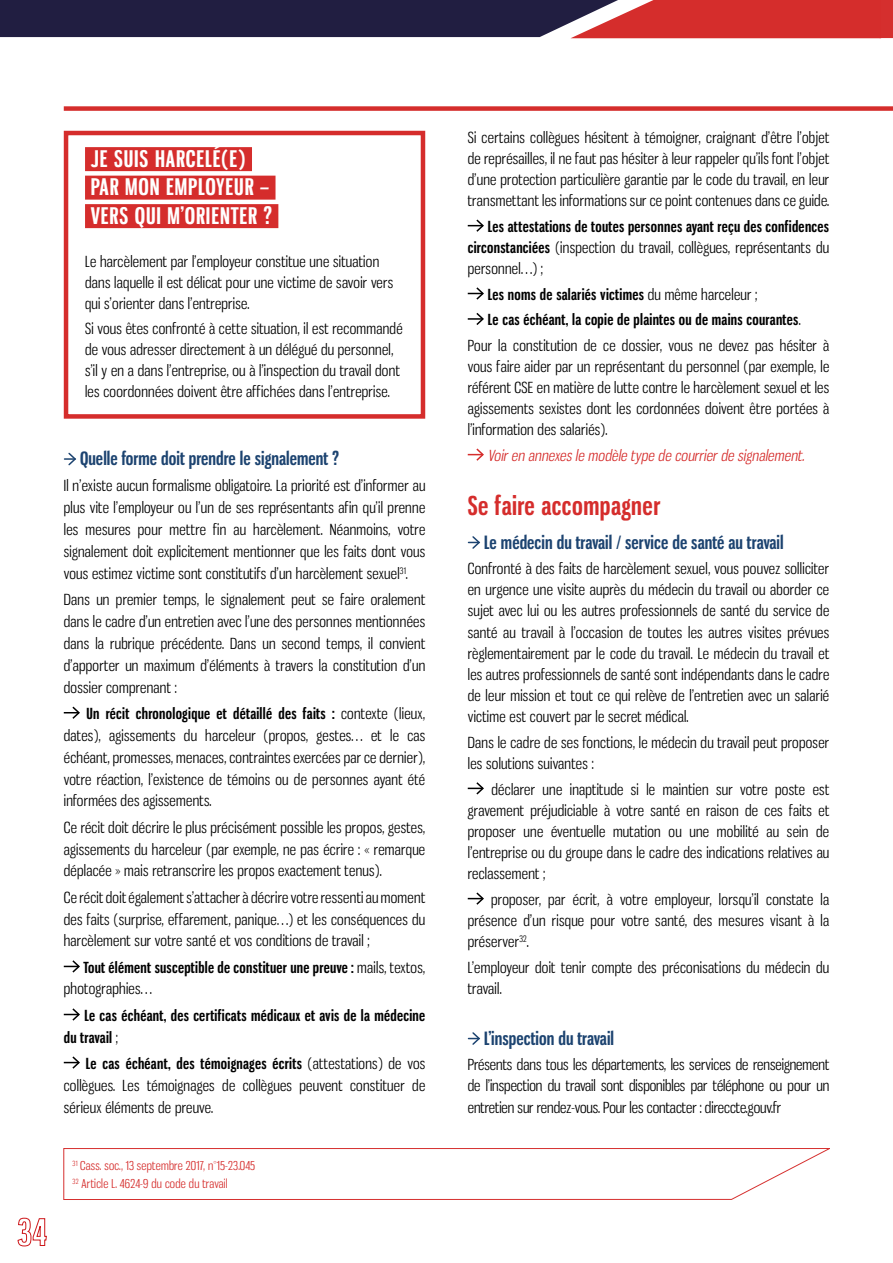
<style>
.page{position:relative;width:893px;height:1263px;background:#fff}
.page>*{position:absolute;margin:0;border:0;box-sizing:border-box;transform-origin:0 0}
.t1{font:700 25.5px "Gnuolane Rg";letter-spacing:.02em;color:#d52d2c}
.t2{font:700 22.5px/28.5px "Gnuolane Rg";letter-spacing:.04em;color:#fff}
.t3{font:700 18px "Gnuolane Rg";letter-spacing:.005em;color:#1c4370}
.t4{font:15px/21.1px "Gnuolane Bk";letter-spacing:.02em;color:#000;text-align:justify}
.t5{font:700 15px/21.9px "Gnuolane Rg";letter-spacing:.02em;color:#000}
.t6{font:italic 15px "Gnuolane Bk";color:#d52d2c}
.t7{font:12px/18px "Gnuolane Bk";letter-spacing:.02em;color:#d52d2c}
.s1{font-family:"Gnuolane Bk";font-weight:400}
.s2{font-family:"Gnuolane Rg";font-weight:700}
</style>
<div class="page">
<svg style="left:0;top:0;width:893px;height:38px;background:#652e44"></svg>
<svg style="left:17px;top:1217px;width:30px;height:30px"></svg>
<div style="left:64px;top:106px;width:829px;height:5px;background:#d52d2c"></div>
<div style="left:64px;top:131px;width:361px;height:288px;border:4px solid #d52d2c"></div>
<div style="left:85px;top:147px;width:167px;height:24px;background:#d52d2c"></div>
<div style="left:85px;top:176px;width:190px;height:24px;background:#d52d2c"></div>
<div style="left:85px;top:204px;width:193px;height:24px;background:#d52d2c"></div>
<svg style="left:65px;top:452px;width:11px;height:14px"></svg>
<svg style="left:64px;top:706px;width:16px;height:13px"></svg>
<svg style="left:64px;top:960px;width:16px;height:13px"></svg>
<svg style="left:64px;top:1008px;width:16px;height:13px"></svg>
<svg style="left:64px;top:1056px;width:16px;height:13px"></svg>
<svg style="left:468px;top:219px;width:16px;height:13px"></svg>
<svg style="left:468px;top:287px;width:16px;height:13px"></svg>
<svg style="left:468px;top:313px;width:16px;height:12px"></svg>
<svg style="left:468px;top:448px;width:16px;height:13px"></svg>
<svg style="left:468px;top:536px;width:12px;height:13px"></svg>
<svg style="left:468px;top:782px;width:16px;height:13px"></svg>
<svg style="left:468px;top:892px;width:16px;height:13px"></svg>
<svg style="left:468px;top:1032px;width:12px;height:13px"></svg>
<svg style="left:63px;top:1148px;width:767px;height:52px"></svg>
<h2 class="t2" style="left:91px;top:144px;width:183px">JE SUIS HARCELÉ(E)<br>PAR MON EMPLOYEUR –<br>VERS QUI M’ORIENTER ?</h2>
<p class="t4" style="left:85px;top:251px;width:310px;text-align:left">Le harcèlement par l’employeur constitue une situation dans laquelle il est délicat pour une victime de savoir vers qui s’orienter dans l’entreprise.</p>
<p class="t4" style="left:85px;top:318px;width:319px;text-align:left">Si vous êtes confronté à cette situation, il est recommandé de vous adresser directement à un délégué du personnel, s’il y en a dans l’entreprise, ou à l’inspection du travail dont les coordonnées doivent être affichées dans l’entreprise.</p>
<p class="t3" style="left:80px;top:447px;width:260px">Quelle forme doit prendre le signalement ?</p>
<p class="t4" style="left:64px;top:475px;width:363px;line-height:21.9px">Il n’existe aucun formalisme obligatoire. La priorité est d’informer au plus vite l’employeur ou l’un de ses représentants afin qu’il prenne les mesures pour mettre fin au harcèlement. Néanmoins, votre signalement doit explicitement mentionner que les faits dont vous vous estimez victime sont constitutifs d’un harcèlement sexuel<sup>31</sup>.</p>
<p class="t4" style="left:64px;top:588px;width:363px;line-height:21.9px">Dans un premier temps, le signalement peut se faire oralement dans le cadre d’un entretien avec l’une des personnes mentionnées dans la rubrique précédente. Dans un second temps, il convient d’apporter un maximum d’éléments à travers la constitution d’un dossier comprenant :</p>
<p class="t5" style="left:86px;top:702px;width:340px">Un récit chronologique et détaillé des faits : <span class="s1">contexte (lieux,</span></p>
<p class="t4" style="left:64px;top:724px;width:363px;line-height:21.9px">dates), agissements du harceleur (propos, gestes… et le cas échéant, promesses, menaces, contraintes exercées par ce dernier), votre réaction, l’existence de témoins ou de personnes ayant été informées des agissements.</p>
<p class="t4" style="left:64px;top:816px;width:363px;line-height:21.9px">Ce récit doit décrire le plus précisément possible les propos, gestes, agissements du harceleur (par exemple, ne pas écrire : « remarque déplacée » mais retranscrire les propos exactement tenus).</p>
<p class="t4" style="left:64px;top:886px;width:363px;line-height:21.9px">Ce récit doit également s’attacher à décrire votre ressenti au moment des faits (surprise, effarement, panique…) et les conséquences du harcèlement sur votre santé et vos conditions de travail ;</p>
<p class="t5" style="left:83px;top:956px;width:343px">Tout élément susceptible de constituer une preuve : <span class="s1">mails, textos,</span></p>
<p class="t4" style="left:64px;top:978px;width:90px">photographies…</p>
<p class="t5" style="left:64px;top:1004px;width:363px;text-indent:21px">Le cas échéant, des certificats médicaux et avis de la médecine du travail <span class="s1">;</span></p>
<p class="t5" style="left:86px;top:1052px;width:341px">Le cas échéant, des témoignages écrits <span class="s1">(attestations) de vos</span></p>
<p class="t4" style="left:64px;top:1074px;width:363px;line-height:21.9px">collègues. Les témoignages de collègues peuvent constituer de sérieux éléments de preuve.</p>
<p class="t7" style="left:73px;top:1156px;width:184px"><sup>31</sup> Cass. soc., 13 septembre 2017, n°15-23.045<br><sup>32</sup> Article L. 4624-9 du code du travail</p>
<p class="t4" style="left:468px;top:127px;width:363px">Si certains collègues hésitent à témoigner, craignant d’être l’objet de représailles, il ne faut pas hésiter à leur rappeler qu’ils font l’objet d’une protection particulière garantie par le code du travail, en leur transmettant les informations sur ce point contenues dans ce guide.</p>
<p class="t5" style="left:488px;top:215px;width:343px">Les attestations de toutes personnes ayant reçu des confidences</p>
<p class="t4" style="left:468px;top:237px;width:363px"><span class="s2">circonstanciées</span> (inspection du travail, collègues, représentants du personnel…) ;</p>
<p class="t5" style="left:488px;top:281px;width:314px;line-height:25.5px">Les noms de salariés victimes <span class="s1">du même harceleur ;<br></span>Le cas échéant, la copie de plaintes ou de mains courantes<span class="s1">.</span></p>
<p class="t4" style="left:468px;top:334px;width:363px">Pour la constitution de ce dossier, vous ne devez pas hésiter à vous faire aider par un représentant du personnel (par exemple, le référent CSE en matière de lutte contre le harcèlement sexuel et les agissements sexistes dont les cordonnées doivent être portées à l’information des salariés).</p>
<p class="t6" style="left:488px;top:446px;width:321px">Voiren annexes le modèle type de courrierde signalement.</p>
<h1 class="t1" style="left:468px;top:490px;width:194px">Se faire accompagner</h1>
<p class="t3" style="left:484px;top:531px;width:301px">Le médecin du travail / service de santé au travail</p>
<p class="t4" style="left:468px;top:558px;width:363px">Confronté à des faits de harcèlement sexuel, vous pouvez solliciter en urgence une visite auprès du médecin du travail ou aborder ce sujet avec lui ou les autres professionnels de santé du service de santé au travail à l’occasion de toutes les autres visites prévues règlementairement par le code du travail. Le médecin du travail et les autres professionnels de santé sont indépendants dans le cadre de leur mission et tout ce qui relève de l’entretien avec un salarié victime est couvert par le secret médical.</p>
<p class="t4" style="left:468px;top:732px;width:363px">Dans le cadre de ses fonctions, le médecin du travail peut proposer les solutions suivantes :</p>
<p class="t4" style="left:468px;top:778px;width:363px;text-indent:24px">déclarer une inaptitude si le maintien sur votre poste est gravement préjudiciable à votre santé en raison de ces faits et proposer une éventuelle mutation ou une mobilité au sein de l’entreprise ou du groupe dans le cadre des indications relatives au reclassement ;</p>
<p class="t4" style="left:468px;top:888px;width:363px;text-indent:23px">proposer, par écrit, à votre employeur, lorsqu’il constate la présence d’un risque pour votre santé, des mesures visant à la préserver<sup>32</sup>.</p>
<p class="t4" style="left:468px;top:956px;width:363px">L’employeur doit tenir compte des préconisations du médecin du travail.</p>
<p class="t3" style="left:484px;top:1027px;width:131px">L’inspection du travail</p>
<p class="t4" style="left:468px;top:1054px;width:363px">Présents dans tous les départements, les services de renseignement de l’inspection du travail sont disponibles par téléphone ou pour un entretien sur rendez-vous. Pour les contacter : direccte.gouv.fr</p>
</div>
